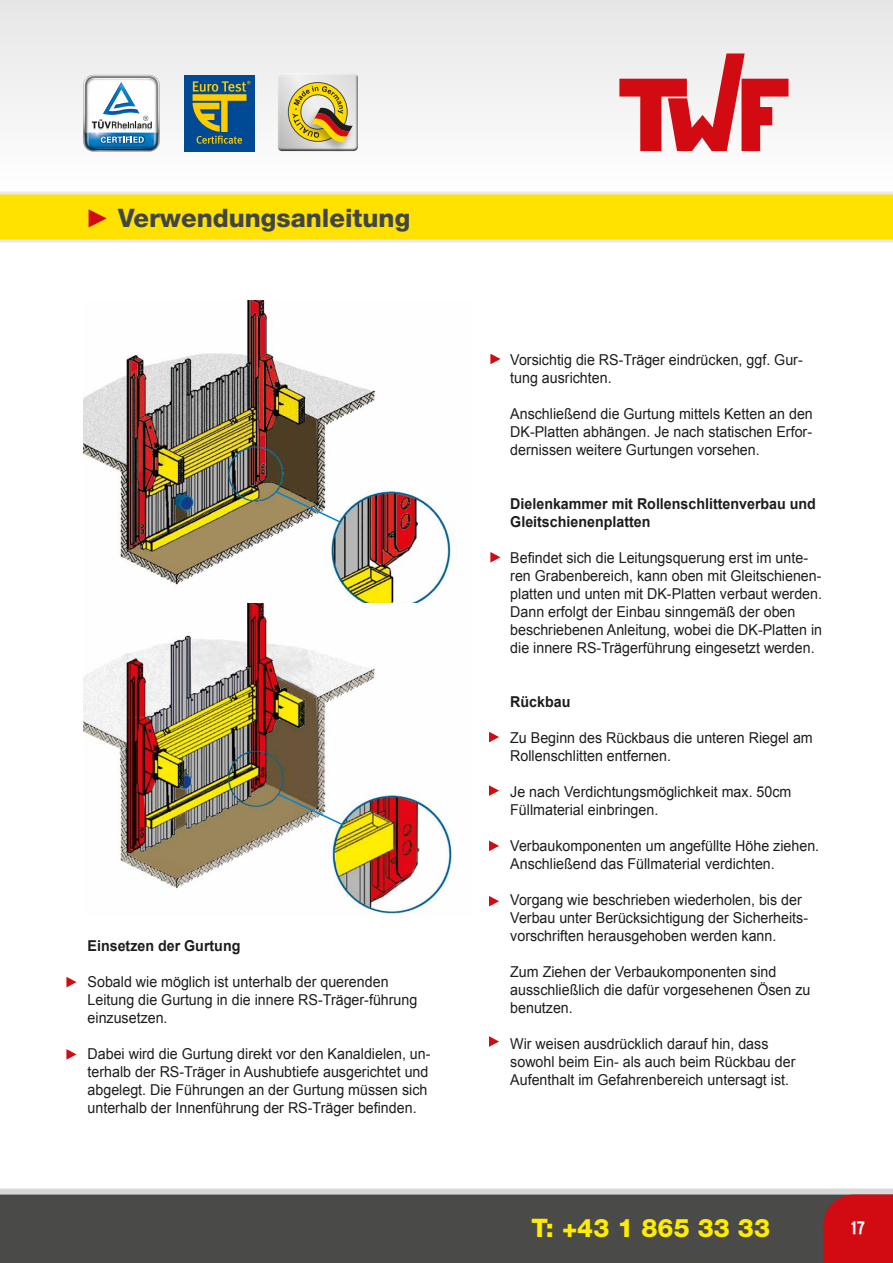
<style>
.page{position:relative;width:893px;height:1263px;background:#fff}
.page>*{position:absolute;margin:0;border:0;box-sizing:border-box;transform-origin:0 0}
.t1{font:800 25.5px "Helvetica Neue";color:#404648}
.t2{font:800 25.5px "Helvetica Neue";color:#ffed00}
.t3{font:18px "Interstate Bold Cond";color:#fff}
.t4{font:15px/18px "Arial";color:#1d1d1b;scale:.95 1}
.t5{font:700 15px/18px "Arial";color:#1d1d1b;scale:.95 1}
.s1{font-family:"Arial";font-weight:900;color:#d20a11}
</style>
<div class="page">
<div style="left:0;top:0;width:893px;height:191px;background:linear-gradient(to right,#f1f2f1,#f2f2f2)"></div>
<svg style="left:0;top:192px;width:893px;height:51px;background:#fce21b"></svg>
<svg style="left:0;top:1188px;width:893px;height:75px;background:#575756"></svg>
<div style="left:823px;top:1194px;width:70px;height:69px;background:#d20a11"></div>
<svg style="left:619px;top:53px;width:169px;height:98px"></svg>
<div style="left:275px;top:71px;width:84px;height:79px;background:#efefef"></div>
<div style="left:275px;top:73px;width:84px;height:79px;background:#1d1d1b;opacity:.75"></div>
<div style="left:303px;top:107px;width:53px;height:47px;background:#1d1d1b;opacity:.33"></div>
<svg style="left:288px;top:82px;width:65px;height:61px"></svg>
<img style="left:83px;top:75px;width:77px;height:77px">
<div style="left:184px;top:75px;width:71px;height:77px;background:#004994"></div>
<svg style="left:193px;top:81px;width:57px;height:63px"></svg>
<img style="left:84px;top:300px;width:369px;height:304px">
<img style="left:84px;top:604px;width:368px;height:310px">
<svg style="left:277px;top:793px;width:68px;height:34px"></svg>
<svg style="left:490px;top:354px;width:10px;height:10px"></svg>
<svg style="left:490px;top:552px;width:10px;height:11px"></svg>
<svg style="left:489px;top:732px;width:10px;height:10px"></svg>
<svg style="left:489px;top:841px;width:10px;height:10px"></svg>
<svg style="left:489px;top:1036px;width:10px;height:11px"></svg>
<svg style="left:66px;top:977px;width:11px;height:10px"></svg>
<svg style="left:489px;top:785px;width:10px;height:11px"></svg>
<svg style="left:489px;top:896px;width:10px;height:10px"></svg>
<svg style="left:66px;top:1049px;width:11px;height:11px"></svg>
<svg style="left:274px;top:490px;width:68px;height:34px"></svg>
<h1 class="t1" style="left:85px;top:202px;width:327px"><span class="s1">►</span> Verwendungsanleitung</h1>
<p class="t5" style="left:88px;top:937px;width:162px">Einsetzen der Gurtung</p>
<p class="t4" style="left:88px;top:973px;width:349px">Sobald wie möglich ist unterhalb der querenden<br>Leitung die Gurtung in die innere RS-Träger-führung einzusetzen.</p>
<p class="t4" style="left:88px;top:1045px;width:363px">Dabei wird die Gurtung direkt vor den Kanaldielen, un&shy;terhalb der RS-Träger in Aushubtiefe ausgerichtet und abgelegt. Die Führungen an der Gurtung müssen sich unterhalb der Innenführung der RS-Träger befinden.</p>
<p class="t4" style="left:510px;top:350px;width:309px">Vorsichtig die RS-Träger eindrücken, ggf. Gur&shy;tung ausrichten.</p>
<p class="t4" style="left:510px;top:404px;width:320px;text-align:justify">Anschließend die Gurtung mittels Ketten an den DK-Platten abhängen. Je nach statischen Erfor&shy;dernissen weitere Gurtungen vorsehen.</p>
<p class="t5" style="left:510px;top:495px;width:323px">Dielenkammer mit Rollenschlittenverbau und<br>Gleitschienenplatten</p>
<p class="t4" style="left:510px;top:548px;width:330px">Befindet sich die Leitungsquerung erst im unte&shy;ren Grabenbereich, kann oben mit Gleitschienen&shy;platten und unten mit DK-Platten verbaut werden.<br>Dann erfolgt der Einbau sinngemäß der oben beschriebenen Anleitung, wobei die DK-Platten in die innere RS-Trägerführung eingesetzt werden.</p>
<p class="t5" style="left:510px;top:693px;width:65px">Rückbau</p>
<p class="t4" style="left:510px;top:728px;width:320px">Zu Beginn des Rückbaus die unteren Riegel am<br>Rollenschlitten entfernen.</p>
<p class="t4" style="left:510px;top:782px;width:297px">Je nach Verdichtungsmöglichkeit max. 50cm<br>Füllmaterial einbringen.</p>
<p class="t4" style="left:510px;top:836px;width:327px">Verbaukomponenten um angefüllte Höhe ziehen.<br>Anschließend das Füllmaterial verdichten.</p>
<p class="t4" style="left:510px;top:890px;width:315px">Vorgang wie beschrieben wiederholen, bis der<br>Verbau unter Berücksichtigung der Sicherheits&shy;vorschriften herausgehoben werden kann.</p>
<p class="t4" style="left:510px;top:962px;width:317px">Zum Ziehen der Verbaukomponenten sind ausschließlich die dafür vorgesehenen Ösen zu benutzen.</p>
<p class="t4" style="left:510px;top:1034px;width:302px">Wir weisen ausdrücklich darauf hin, dass sowohl beim Ein- als auch beim Rückbau der<br>Aufenthalt im Gefahrenbereich untersagt ist.</p>
<h1 class="t2" style="left:532px;top:1213px;width:240px">T: +43 1 865 33 33</h1>
<p class="t3" style="left:851px;top:1218px;width:15px">17</p>
</div>
